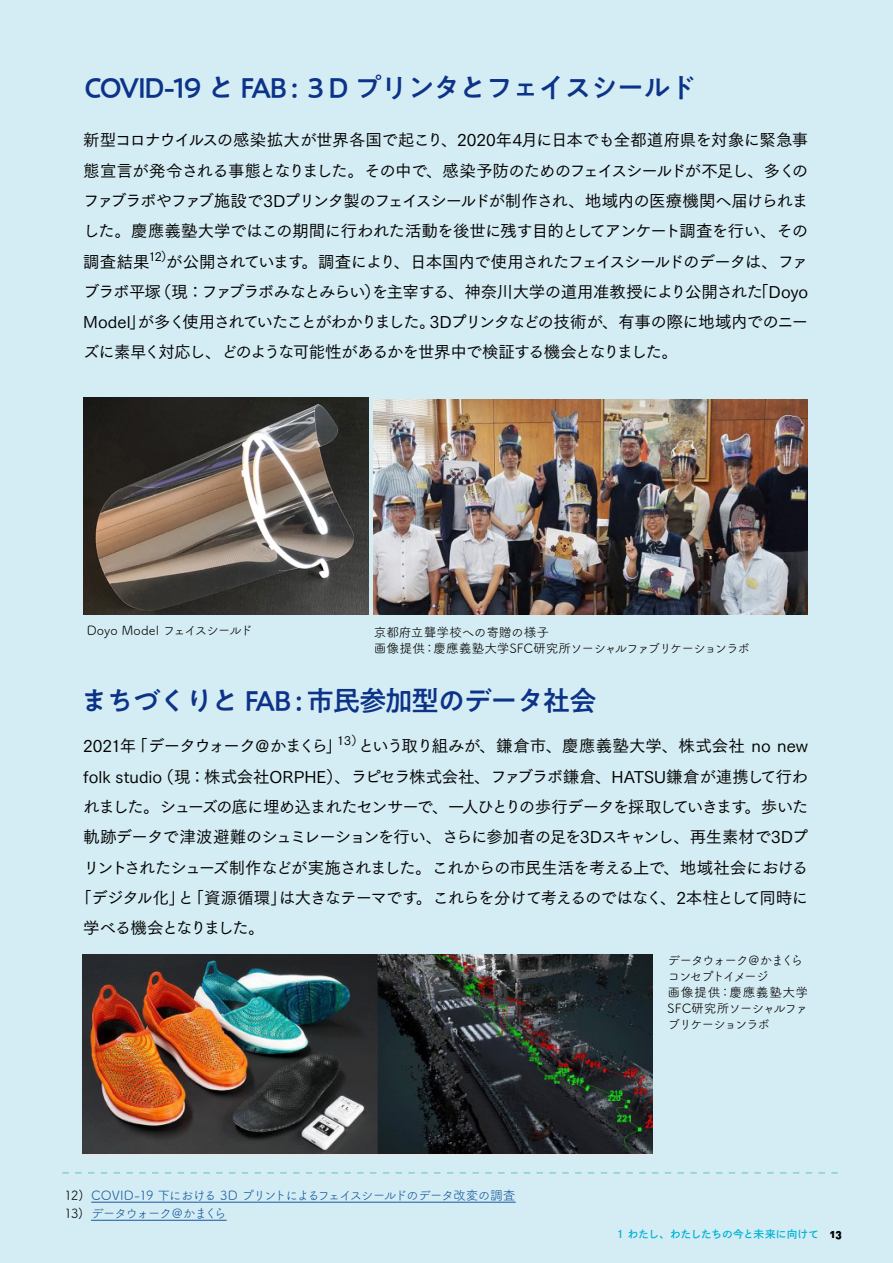
<style>
.page{position:relative;width:893px;height:1263px;background:#d4ecf3}
.page>*{position:absolute;margin:0;border:0;box-sizing:border-box;transform-origin:0 0}
.t1{font:500 27.6px "PA1 Gothic Std";letter-spacing:-.05em;color:#0c3388}
.t2{font:16.5px/30.3px "Tsuku Go Pro M";letter-spacing:-.06em;color:#000;text-align:justify}
.t3{font:16.5px "Tsuku Go Pro M";letter-spacing:-.005em;color:#000}
.t4{font:16.5px "Tsuku Go Pro M";letter-spacing:-.04em;color:#000}
.t5{font:16.5px "Tsuku Go Pro M";letter-spacing:-.085em;color:#000}
.t6{font:16.5px "Tsuku Go Pro M";letter-spacing:-.115em;color:#000}
.t7{font:12.75px "Tsuku A Rd Gothic Std R";letter-spacing:-.09em;color:#15599f}
.t8{font:12.75px/15.9px "Tsuku A Rd Gothic Std R";letter-spacing:-.095em;color:#000}
.t9{font:12.75px/15.9px "Tsuku A Rd Gothic Std R";letter-spacing:-.02em;color:#000}
.t10{font:12.75px "Tsuku A Rd Gothic Std R";letter-spacing:-.04em;color:#000}
.t11{font:10.65px "Shuei Go Gin Std B";letter-spacing:-.005em;color:#00b4d4}
.s1{color:#000}
.s2{font-family:"DIN Black Alternate";font-size:11.7px;color:#000}
</style>
<div class="page">
<img style="left:84px;top:398px;width:285px;height:217px">
<img style="left:83px;top:954px;width:569px;height:200px">
<img style="left:374px;top:400px;width:433px;height:215px">
<svg style="left:62px;top:1172px;width:776px;height:1px"></svg>
<hr style="left:91px;top:1202px;width:425px;height:1px;background:#15599f">
<hr style="left:91px;top:1220px;width:136px;height:1px;background:#15599f">
<h1 class="t1" style="left:85px;top:71px;width:614px">COVID-19 と FAB : ３D プリンタとフェイスシールド</h1>
<p class="t2" style="left:83px;top:123px;width:726px">新型コロナウイルスの感染拡大が世界各国で起こり、2020年4月に日本でも全都道府県を対象に緊急事態宣言が発令される事態となりました。その中で、感染予防のためのフェイスシールドが不足し、多くのファブラボやファブ施設で3Dプリンタ製のフェイスシールドが制作され、地域内の医療機関へ届けられました。慶應義塾大学ではこの期間に行われた活動を後世に残す目的としてアンケート調査を行い、その調査結果<sup>12）</sup>が公開されています。調査により、日本国内で使用されたフェイスシールドのデータは、ファブラボ平塚（現：ファブラボみなとみらい）を主宰する、神奈川大学の道用准教授により公開された「Doyo Model」が多く使用されていたことがわかりました。3Dプリンタなどの技術が、有事の際に地域内でのニーズに素早く対応し、どのような可能性があるかを世界中で検証する機会となりました。</p>
<p class="t10" style="left:87px;top:621px;width:168px">Doyo Model フェイスシールド</p>
<p class="t9" style="left:374px;top:623px;width:378px">京都府立聾学校への寄贈の様子<br>画像提供：慶應義塾大学SFC研究所ソーシャルファブリケーションラボ</p>
<h1 class="t1" style="left:80px;top:684px;width:518px">まちづくりと FAB : 市民参加型のデータ社会</h1>
<p class="t4" style="left:83px;top:732px;width:726px">2021年「データウォーク＠かまくら」<sup>13）</sup>という取り組みが、鎌倉市、慶應義塾大学、株式会社 no new</p>
<p class="t3" style="left:83px;top:763px;width:726px">folk studio（現：株式会社ORPHE）、ラピセラ株式会社、ファブラボ鎌倉、HATSU鎌倉が連携して行わ</p>
<p class="t5" style="left:83px;top:793px;width:726px">れました。シューズの底に埋め込まれたセンサーで、一人ひとりの歩行データを採取していきます。歩いた</p>
<p class="t2" style="left:83px;top:820px;width:726px">軌跡データで津波避難のシュミレーションを行い、さらに参加者の足を3Dスキャンし、再生素材で3Dプ</p>
<p class="t2" style="left:83px;top:850px;width:726px">リントされたシューズ制作などが実施されました。これからの市民生活を考える上で、地域社会における</p>
<p class="t2" style="left:75px;top:881px;width:735px">「デジタル化」と「資源循環」は大きなテーマです。これらを分けて考えるのではなく、2本柱として同時に</p>
<p class="t6" style="left:83px;top:914px;width:183px">学べる機会となりました。</p>
<p class="t7" style="left:65px;top:1186px;width:453px"><span class="s1">12)</span> COVID-19 下における 3D プリントによるフェイスシールドのデータ改変の調査</p>
<p class="t7" style="left:65px;top:1204px;width:164px"><span class="s1">13)</span> データウォーク＠かまくら</p>
<p class="t8" style="left:668px;top:952px;width:142px">データウォーク＠かまくらコンセプトイメージ<br>画像提供：慶應義塾大学<br>SFC研究所ソーシャルファブリケーションラボ</p>
<p class="t11" style="left:617px;top:1227px;width:226px">1 わたし、わたしたちの今と未来に向けて <span class="s2">13</span></p>
</div>
